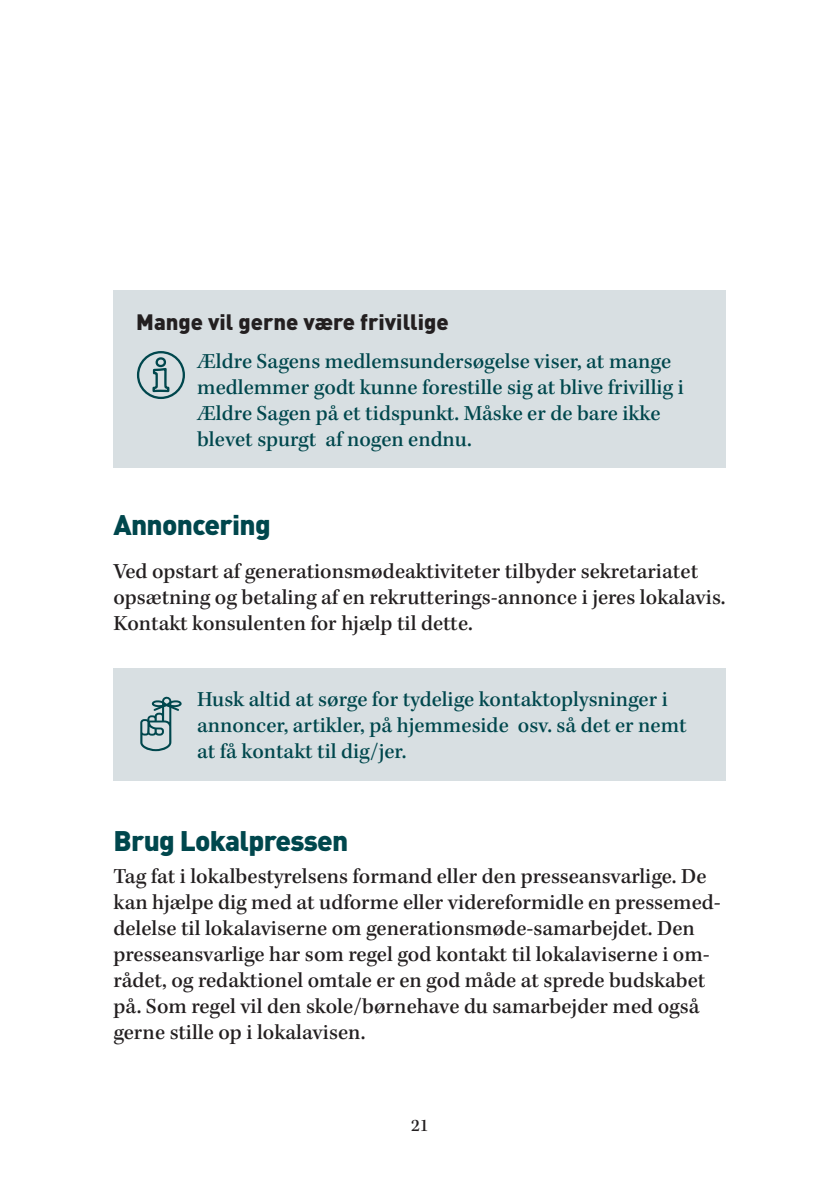
<style>
.page{position:relative;width:840px;height:1191px;background:#fff}
.page>*{position:absolute;margin:0;border:0;box-sizing:border-box;transform-origin:0 0}
.Husketekst_HAV{font:900 28px "DIN Pro";letter-spacing:-.025em;color:#00474d}
.Indhold_-_underrubri{font:900 28px "DIN Pro";letter-spacing:-.025em;color:#00474d}
.Brød{font:500 22px/26px "Kepler Std";color:#231f20}
.Husketekst_HAV-2{font:500 22px/26px "Kepler Std";color:#00474d}
.Brød-2{font:900 22px "DIN Pro";color:#231f20}
.t1{font:500 18px "Kepler Std";color:#231f20}
</style>
<div class="page">
<div style="left:113px;top:291px;width:612px;height:177px;background:#d8dfe2"></div>
<div style="left:137px;top:351px;width:48px;height:48px;border:2px solid #00474d;border-radius:50%"></div>
<div style="left:155px;top:357px;width:11px;height:10px;border:2px solid #00474d;border-radius:50%"></div>
<svg style="left:152px;top:366px;width:18px;height:27px"></svg>
<div style="left:113px;top:668px;width:612px;height:113px;background:#d8dfe2"></div>
<svg style="left:140px;top:696px;width:42px;height:55px"></svg>
<p class="Brød-2" style="left:136px;top:307px;width:314px">Mange vil gerne være frivillige</p>
<p class="Husketekst_HAV-2" style="left:197px;top:348px;width:488px">Ældre Sagens medlemsundersøgelse viser, at mange medlemmer godt kunne forestille sig at blive frivillig i Ældre Sagen på et tidspunkt. Måske er de bare ikke blevet spurgt af nogen endnu.</p>
<p class="Indhold_-_underrubri" style="left:113px;top:505px;width:159px">Annoncering</p>
<p class="Brød" style="left:113px;top:559px;width:613px">Ved opstart af generationsmødeaktiviteter tilbyder sekretariatet opsætning og betaling af en rekrutterings-annonce i jeres lokalavis.<br>Kontakt konsulenten for hjælp til dette.</p>
<p class="Husketekst_HAV-2" style="left:197px;top:687px;width:490px">Husk altid at sørge for tydelige kontaktoplysninger i annoncer, artikler, på hjemmeside osv. så det er nemt at få kontakt til dig/jer.</p>
<p class="Husketekst_HAV" style="left:113px;top:822px;width:236px">Brug Lokalpressen</p>
<p class="Brød" style="left:113px;top:864px;width:608px">Tag fat i lokalbestyrelsens formand eller den presseansvarlige. De kan hjælpe dig med at udforme eller videreformidle en pressemed&shy;delelse til lokalaviserne om generationsmøde-samarbejdet. Den presseansvarlige har som regel god kontakt til lokalaviserne i om&shy;rådet, og redaktionel omtale er en god måde at sprede budskabet på. Som regel vil den skole/børnehave du samarbejder med også gerne stille op i lokalavisen.</p>
<p class="t1" style="left:411px;top:1114px;width:19px">21</p>
</div>
